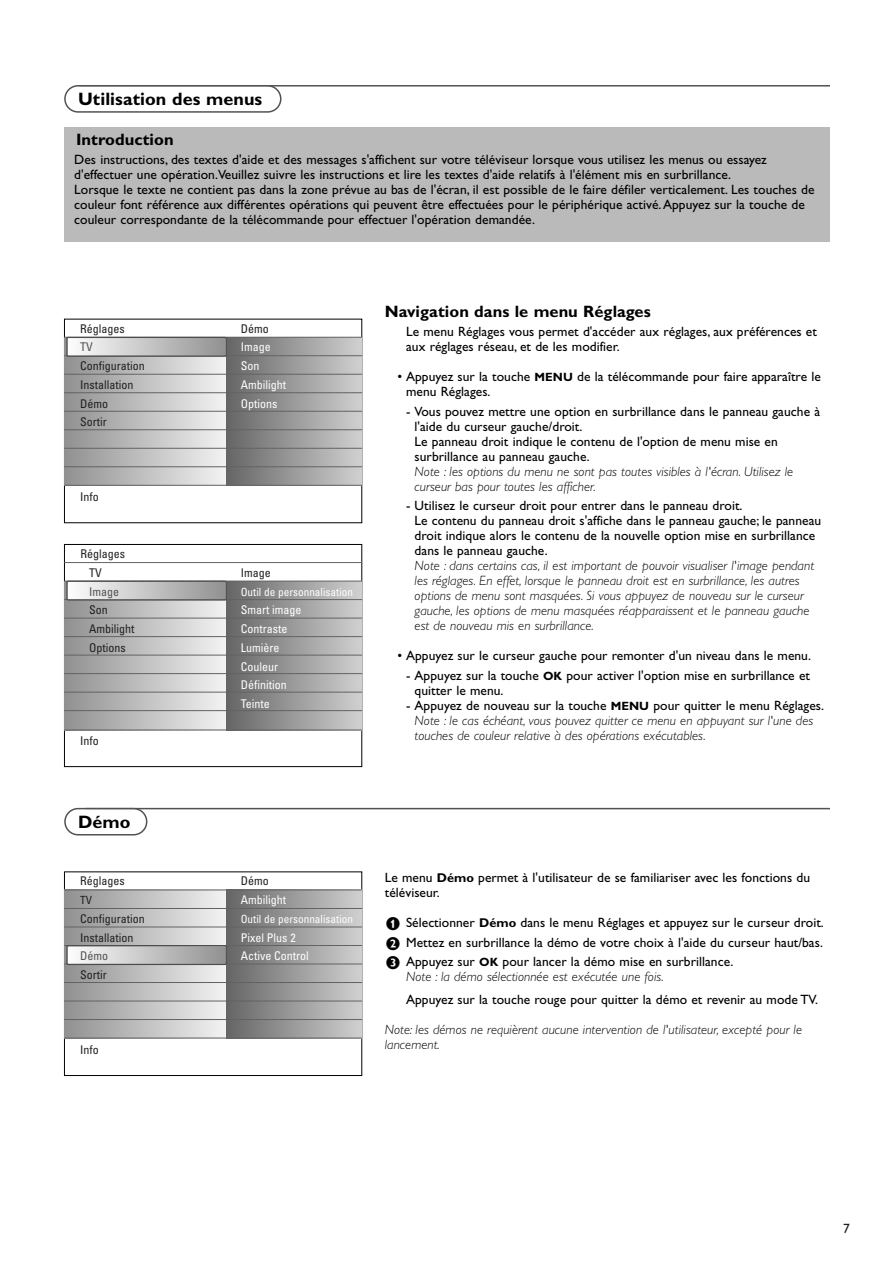
<style>
.page{position:relative;width:893px;height:1263px;background:#fff}
.page>*{position:absolute;margin:0;border:0;box-sizing:border-box;transform-origin:0 0}
.t1{font:700 18px "Gill Alt One";letter-spacing:.005em;color:#000}
.t2{font:700 16.5px "Gill Alt One";letter-spacing:.005em;color:#000}
.t3{font:13.5px/15px "Gill Alt One";letter-spacing:.005em;color:#000}
.t4{font:italic 300 13.5px/15px "Gill Alt One";letter-spacing:.005em;color:#000}
.t5{font:13.5px "Gill Alt One";color:#231f20}
.t6{font:condensed 12px/18.8px "Univers";color:#202020}
.t7{font:condensed 12px/18.8px "Univers";color:#fff}
.t8{font:condensed 12px "Univers";color:#525252}
.t9{font:condensed 11.25px "Univers";color:#fff}
.t10{font:condensed 11.25px "Univers";color:#202020}
.s1{font-weight:700;font-size:12px}
.s2{font-weight:400;font-style:normal}
.s3{font-weight:700;font-style:normal;font-size:12px}
.s4{font-weight:700;font-size:12.75px}
.s5{font-family:"Philips Altijd";font-size:12px}
</style>
<div class="page">
<hr style="left:85px;top:808px;width:745px;height:1px;background:#525252">
<hr style="left:79px;top:85px;width:751px;height:2px;background:#525252">
<svg style="left:64px;top:808px;width:83px;height:28px"></svg>
<div style="left:64px;top:128px;width:766px;height:114px;background:#bababa"></div>
<svg style="left:64px;top:85px;width:217px;height:28px"></svg>
<div style="left:225px;top:337px;width:136px;height:148px;background:linear-gradient(to right,#646464,#cdcdcd)"></div>
<svg style="left:65px;top:338px;width:160px;height:147px;background:#c0c0c0"></svg>
<hr style="left:64px;top:337px;width:298px;height:1px;background:#636363">
<hr style="left:64px;top:355px;width:298px;height:1px;background:#636363">
<hr style="left:64px;top:374px;width:298px;height:1px;background:#636363">
<hr style="left:64px;top:392px;width:298px;height:1px;background:#636363">
<hr style="left:64px;top:411px;width:298px;height:1px;background:#636363">
<hr style="left:64px;top:429px;width:298px;height:1px;background:#636363">
<hr style="left:64px;top:448px;width:298px;height:1px;background:#636363">
<hr style="left:64px;top:466px;width:298px;height:1px;background:#636363">
<hr style="left:64px;top:485px;width:298px;height:1px;background:#636363">
<svg style="left:66px;top:337px;width:161px;height:20px;background:#b6b6b6"></svg>
<div style="left:64px;top:544px;width:298px;height:223px;border:1px solid #000"></div>
<div style="left:225px;top:581px;width:136px;height:149px;background:linear-gradient(to right,#646464,#cdcdcd)"></div>
<svg style="left:65px;top:582px;width:160px;height:148px;background:#bfbfbf"></svg>
<hr style="left:64px;top:581px;width:298px;height:1px;background:#636363">
<hr style="left:64px;top:599px;width:298px;height:1px;background:#636363">
<hr style="left:64px;top:618px;width:298px;height:1px;background:#636363">
<hr style="left:64px;top:636px;width:298px;height:1px;background:#636363">
<hr style="left:64px;top:655px;width:298px;height:1px;background:#636363">
<hr style="left:64px;top:673px;width:298px;height:1px;background:#636363">
<hr style="left:64px;top:692px;width:298px;height:1px;background:#636363">
<hr style="left:64px;top:710px;width:298px;height:1px;background:#636363">
<svg style="left:66px;top:581px;width:161px;height:20px"></svg>
<hr style="left:64px;top:562px;width:298px;height:1px;background:#636363">
<hr style="left:64px;top:730px;width:298px;height:1px;background:#636363">
<div style="left:64px;top:872px;width:298px;height:204px;border:1px solid #000"></div>
<div style="left:225px;top:890px;width:136px;height:148px;background:linear-gradient(to right,#646464,#cdcdcd)"></div>
<svg style="left:65px;top:891px;width:160px;height:147px;background:#bfbfbf"></svg>
<hr style="left:64px;top:890px;width:298px;height:1px;background:#636363">
<hr style="left:64px;top:908px;width:298px;height:1px;background:#636363">
<hr style="left:64px;top:927px;width:298px;height:1px;background:#636363">
<hr style="left:64px;top:945px;width:298px;height:1px;background:#636363">
<hr style="left:64px;top:964px;width:298px;height:1px;background:#636363">
<hr style="left:64px;top:982px;width:298px;height:1px;background:#636363">
<hr style="left:64px;top:1001px;width:298px;height:1px;background:#636363">
<hr style="left:64px;top:1019px;width:298px;height:1px;background:#636363">
<hr style="left:64px;top:1038px;width:298px;height:1px;background:#636363">
<svg style="left:66px;top:945px;width:161px;height:20px;background:#b6b6b6"></svg>
<h1 class="t1" style="left:78px;top:92px;width:186px">Utilisation des menus</h1>
<p class="t2" style="left:76px;top:133px;width:99px">Introduction</p>
<p class="t3" style="left:74px;top:153px;width:741px">Des instructions, des textes d'aide et des messages s'affichent sur votre téléviseur lorsque vous utilisez les menus ou essayez d'effectuer une opération.Veuillez suivre les instructions et lire les textes d'aide relatifs à l'élément mis en surbrillance.<br>Lorsque le texte ne contient pas dans la zone prévue au bas de l'écran, il est possible de le faire défiler verticalement. Les touches de couleur font référence aux différentes opérations qui peuvent être effectuées pour le périphérique activé.Appuyez sur la touche de couleur correspondante de la télécommande pour effectuer l'opération demandée.</p>
<p class="t6" style="left:80px;top:320px;width:46px">Réglages</p>
<p class="t8" style="left:80px;top:343px;width:14px">TV</p>
<p class="t6" style="left:80px;top:358px;width:66px">Configuration<br>Installation<br>Démo<br>Sortir</p>
<p class="t6" style="left:80px;top:488px;width:20px">Info</p>
<p class="t6" style="left:89px;top:546px;width:38px;text-indent:-9px">Réglages<br>TV</p>
<p class="t8" style="left:89px;top:587px;width:31px">Image</p>
<p class="t6" style="left:89px;top:602px;width:47px">Son<br>Ambilight<br>Options</p>
<p class="t6" style="left:80px;top:732px;width:20px">Info</p>
<h1 class="t1" style="left:78px;top:815px;width:54px">Démo</h1>
<p class="t6" style="left:80px;top:873px;width:46px">Réglages</p>
<p class="t10" style="left:80px;top:896px;width:13px">TV</p>
<p class="t6" style="left:80px;top:910px;width:66px">Configuration<br>Installation</p>
<p class="t8" style="left:80px;top:952px;width:29px">Démo</p>
<p class="t6" style="left:80px;top:967px;width:28px">Sortir</p>
<p class="t6" style="left:80px;top:1041px;width:20px">Info</p>
<p class="t6" style="left:241px;top:320px;width:29px">Démo</p>
<p class="t7" style="left:241px;top:339px;width:47px">Image<br>Son<br>Ambilight<br>Options</p>
<p class="t6" style="left:241px;top:564px;width:31px">Image</p>
<p class="t9" style="left:241px;top:587px;width:114px">Outil de personnalisation</p>
<p class="t7" style="left:241px;top:602px;width:62px">Smart image<br>Contraste<br>Lumière<br>Couleur<br>Définition<br>Teinte</p>
<p class="t2" style="left:385px;top:305px;width:267px">Navigation dans le menu Réglages</p>
<p class="t3" style="left:406px;top:325px;width:412px">Le menu Réglages vous permet d'accéder aux réglages, aux préférences et aux réglages réseau, et de les modifier.</p>
<p class="t3" style="left:406px;top:370px;width:416px;text-indent:-9px">• Appuyez sur la touche <span class="s1">MENU</span> de la télécommande pour faire apparaître le menu Réglages.</p>
<p class="t3" style="left:414px;top:405px;width:407px;text-indent:-9px">- Vous pouvez mettre une option en surbrillance dans le panneau gauche à l'aide du curseur gauche/droit.<br>Le panneau droit indique le contenu de l'option de menu mise en surbrillance au panneau gauche.</p>
<p class="t4" style="left:414px;top:465px;width:380px">Note : les options du menu ne sont pas toutes visibles à l'écran. Utilisez le curseur bas pour toutes les afficher.</p>
<p class="t3" style="left:414px;top:499px;width:408px;text-indent:-9px">- Utilisez le curseur droit pour entrer dans le panneau droit.<br>Le contenu du panneau droit s'affiche dans le panneau gauche; le panneau droit indique alors le contenu de la nouvelle option mise en surbrillance dans le panneau gauche.</p>
<p class="t4" style="left:414px;top:559px;width:401px">Note : dans certains cas, il est important de pouvoir visualiser l'image pendant les réglages. En effet, lorsque le panneau droit est en surbrillance, les autres options de menu sont masquées. Si vous appuyez de nouveau sur le curseur gauche, les options de menu masquées réapparaissent et le panneau gauche est de nouveau mis en surbrillance.</p>
<p class="t3" style="left:397px;top:649px;width:415px">• Appuyez sur le curseur gauche pour remonter d'un niveau dans le menu.</p>
<p class="t3" style="left:414px;top:669px;width:397px;text-indent:-9px">- Appuyez sur la touche <span class="s1">OK</span> pour activer l'option mise en surbrillance et quitter le menu.</p>
<p class="t4" style="left:414px;top:699px;width:411px;text-indent:-9px"><span class="s2">- Appuyez de nouveau sur la touche</span> <span class="s3">MENU</span> <span class="s2">pour quitter le menu Réglages.<br></span>Note : le cas échéant, vous pouvez quitter ce menu en appuyant sur l'une des touches de couleur relative à des opérations exécutables.</p>
<p class="t6" style="left:241px;top:873px;width:29px">Démo</p>
<p class="t7" style="left:241px;top:892px;width:47px">Ambilight</p>
<p class="t9" style="left:241px;top:915px;width:114px">Outil de personnalisation</p>
<p class="t7" style="left:241px;top:929px;width:70px">Pixel Plus 2<br>Active Control</p>
<p class="t3" style="left:385px;top:872px;width:427px">Le menu <span class="s4">Démo</span> permet à l'utilisateur de se familiariser avec les fonctions du téléviseur.</p>
<p class="t3" style="left:385px;top:914px;width:440px;line-height:19.5px;text-align:justify"><span class="s5">&amp;</span> Sélectionner <span class="s4">Démo</span> dans le menu Réglages et appuyez sur le curseur droit. <span class="s5">é</span> Mettez en surbrillance la démo de votre choix à l'aide du curseur haut/bas. <span class="s5">“</span> Appuyez sur <span class="s1">OK</span> pour lancer la démo mise en surbrillance.</p>
<p class="t4" style="left:406px;top:971px;width:259px">Note : la démo sélectionnée est exécutée une fois.</p>
<p class="t3" style="left:406px;top:993px;width:413px">Appuyez sur la touche rouge pour quitter la démo et revenir au mode TV.</p>
<p class="t4" style="left:385px;top:1023px;width:419px">Note: les démos ne requièrent aucune intervention de l'utilisateur, excepté pour le lancement.</p>
<p class="t5" style="left:843px;top:1223px;width:8px">7</p>
</div>
